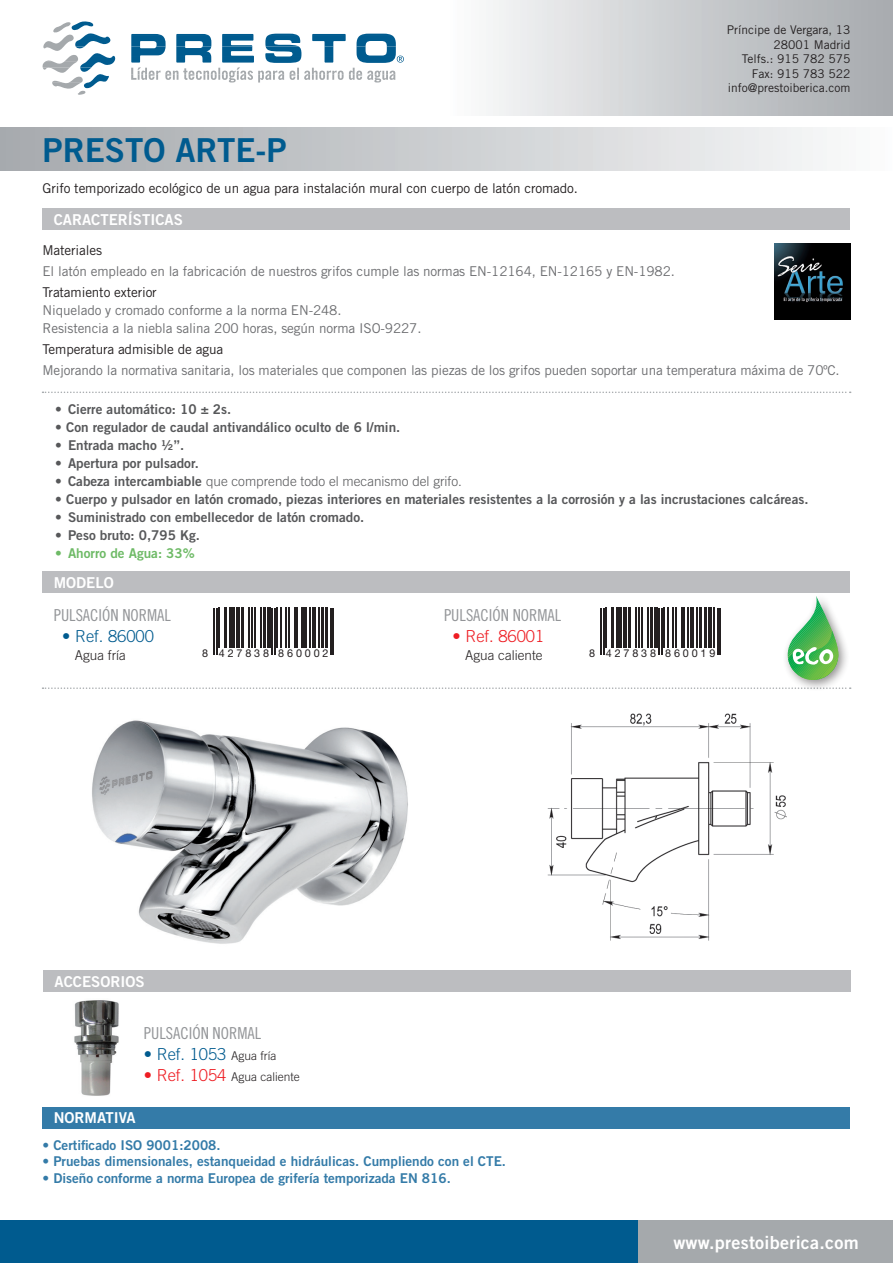
<style>
.page{position:relative;width:893px;height:1263px;background:#fff}
.page>*{position:absolute;margin:0;border:0;box-sizing:border-box;transform-origin:0 0}
.t1{font:33px "Trade Gothic Bold Two";color:#005b8f}
.t2{font:18px "Trade Gothic Bold Two";letter-spacing:.015em;color:#fff}
.t3{font:16.5px "Trade Gothic Cond Eighteen";color:#939598}
.t4{font:300 16.5px "Trade Gothic";color:#005b8f}
.t5{font:300 16.5px "Trade Gothic";color:#ee1d23}
.t6{font:15px "Trade Gothic Bold Two";color:#fff}
.t7{font:13.5px/18px "Trade Gothic";letter-spacing:-.01em;color:#6c6d70}
.t8{font:13.5px "Trade Gothic Bold Two";color:#57585a}
.t9{font:13.5px "Trade Gothic Bold Two";color:#347ba8}
.t10{font:13.5px "Trade Gothic";letter-spacing:-.01em;color:#231f20}
.t11{font:300 13.5px "Trade Gothic";color:#57585a}
.t12{font:300 13.5px "Trade Gothic";color:#231f20}
.t13{font:13.5px "Trade Gothic Bold Two";color:#6eba66}
.t14{font:12px/14.4px "Trade Gothic";color:#231f20;text-align:right}
.t15{font:300 12px "Trade Gothic";color:#231f20}
.t16{font:10.8px "Helvetica Neue";letter-spacing:.26em;color:#231f20}
.s1{font-family:"Trade Gothic Bold Two";font-weight:400}
.s2{font-size:12px;color:#231f20}
.s3{font-size:16.5px;color:#ee1d23}
</style>
<div class="page">
<div style="left:628px;top:1221px;width:265px;height:42px;background:#a5a9ac"></div>
<div style="left:0;top:128px;width:893px;height:42px;background:linear-gradient(to right,#a3a7ab,#fafafb)"></div>
<div style="left:446px;top:0;width:447px;height:116px;background:linear-gradient(to right,#fbfcfc,#a4a8ac)"></div>
<div style="left:0;top:1221px;width:637px;height:42px;background:#005b8f"></div>
<svg style="left:42px;top:21px;width:362px;height:74px"></svg>
<svg style="left:43px;top:392px;width:808px;height:1px"></svg>
<div style="left:43px;top:209px;width:807px;height:21px;background:#bcbdc0"></div>
<img style="left:774px;top:243px;width:76px;height:76px">
<div style="left:43px;top:1107px;width:807px;height:21px;background:#347ba8"></div>
<div style="left:43px;top:571px;width:807px;height:21px;background:#bcbdc0"></div>
<svg style="left:43px;top:687px;width:738px;height:2px"></svg>
<div style="left:43px;top:970px;width:808px;height:21px;background:#bcbdc0"></div>
<div style="left:782px;top:592px;width:69px;height:100px;background:#231f20;opacity:.5"></div>
<svg style="left:788px;top:596px;width:50px;height:84px"></svg>
<img style="left:92px;top:720px;width:316px;height:224px">
<img style="left:547px;top:713px;width:239px;height:228px">
<img style="left:74px;top:1000px;width:45px;height:96px">
<hr style="left:214px;top:608px;width:1px;height:46px;background:#231f20">
<hr style="left:216px;top:608px;width:2px;height:46px;background:#231f20">
<hr style="left:219px;top:608px;width:1px;height:40px;background:#231f20">
<hr style="left:224px;top:608px;width:2px;height:40px;background:#231f20">
<hr style="left:229px;top:608px;width:2px;height:40px;background:#231f20">
<hr style="left:233px;top:608px;width:2px;height:40px;background:#231f20">
<hr style="left:236px;top:608px;width:4px;height:40px;background:#231f20">
<hr style="left:241px;top:608px;width:3px;height:40px;background:#231f20">
<hr style="left:248px;top:608px;width:1px;height:40px;background:#231f20">
<hr style="left:252px;top:608px;width:1px;height:40px;background:#231f20">
<hr style="left:254px;top:608px;width:1px;height:40px;background:#231f20">
<hr style="left:260px;top:608px;width:2px;height:40px;background:#231f20">
<hr style="left:263px;top:608px;width:3px;height:40px;background:#231f20">
<hr style="left:267px;top:608px;width:4px;height:40px;background:#231f20">
<hr style="left:272px;top:608px;width:1px;height:46px;background:#231f20">
<hr style="left:274px;top:608px;width:2px;height:46px;background:#231f20">
<hr style="left:277px;top:608px;width:1px;height:40px;background:#231f20">
<hr style="left:281px;top:608px;width:1px;height:40px;background:#231f20">
<hr style="left:286px;top:608px;width:1px;height:40px;background:#231f20">
<hr style="left:288px;top:608px;width:2px;height:40px;background:#231f20">
<hr style="left:295px;top:608px;width:3px;height:40px;background:#231f20">
<hr style="left:301px;top:608px;width:1px;height:40px;background:#231f20">
<hr style="left:303px;top:608px;width:4px;height:40px;background:#231f20">
<hr style="left:310px;top:608px;width:1px;height:40px;background:#231f20">
<hr style="left:312px;top:608px;width:4px;height:40px;background:#231f20">
<hr style="left:319px;top:608px;width:1px;height:40px;background:#231f20">
<hr style="left:321px;top:608px;width:3px;height:40px;background:#231f20">
<hr style="left:325px;top:608px;width:2px;height:40px;background:#231f20">
<hr style="left:330px;top:608px;width:1px;height:46px;background:#231f20">
<hr style="left:332px;top:608px;width:2px;height:46px;background:#231f20">
<hr style="left:601px;top:608px;width:1px;height:46px;background:#231f20">
<hr style="left:603px;top:608px;width:1px;height:46px;background:#231f20">
<hr style="left:606px;top:608px;width:1px;height:40px;background:#231f20">
<hr style="left:611px;top:608px;width:2px;height:40px;background:#231f20">
<hr style="left:616px;top:608px;width:2px;height:40px;background:#231f20">
<hr style="left:620px;top:608px;width:2px;height:40px;background:#231f20">
<hr style="left:623px;top:608px;width:4px;height:40px;background:#231f20">
<hr style="left:628px;top:608px;width:3px;height:40px;background:#231f20">
<hr style="left:635px;top:608px;width:1px;height:40px;background:#231f20">
<hr style="left:639px;top:608px;width:1px;height:40px;background:#231f20">
<hr style="left:641px;top:608px;width:1px;height:40px;background:#231f20">
<hr style="left:647px;top:608px;width:2px;height:40px;background:#231f20">
<hr style="left:650px;top:608px;width:2px;height:40px;background:#231f20">
<hr style="left:654px;top:608px;width:3px;height:40px;background:#231f20">
<hr style="left:659px;top:608px;width:1px;height:46px;background:#231f20">
<hr style="left:661px;top:608px;width:2px;height:46px;background:#231f20">
<hr style="left:664px;top:608px;width:1px;height:40px;background:#231f20">
<hr style="left:668px;top:608px;width:1px;height:40px;background:#231f20">
<hr style="left:673px;top:608px;width:1px;height:40px;background:#231f20">
<hr style="left:675px;top:608px;width:1px;height:40px;background:#231f20">
<hr style="left:681px;top:608px;width:4px;height:40px;background:#231f20">
<hr style="left:688px;top:608px;width:1px;height:40px;background:#231f20">
<hr style="left:690px;top:608px;width:4px;height:40px;background:#231f20">
<hr style="left:697px;top:608px;width:1px;height:40px;background:#231f20">
<hr style="left:699px;top:608px;width:3px;height:40px;background:#231f20">
<hr style="left:704px;top:608px;width:3px;height:40px;background:#231f20">
<hr style="left:708px;top:608px;width:4px;height:40px;background:#231f20">
<hr style="left:713px;top:608px;width:1px;height:40px;background:#231f20">
<hr style="left:717px;top:608px;width:1px;height:46px;background:#231f20">
<hr style="left:719px;top:608px;width:2px;height:46px;background:#231f20">
<h1 class="t1" style="left:43px;top:129px;width:246px">PRESTO ARTE-P</h1>
<p class="t10" style="left:43px;top:180px;width:537px">Grifo temporizado ecológico de un agua para instalación mural con cuerpo de latón cromado.</p>
<p class="t6" style="left:54px;top:211px;width:131px">CARACTERÍSTICAS</p>
<p class="t14" style="left:727px;top:23px;width:125px">Príncipe de Vergara, 13<br>28001 Madrid<br>Telfs.: 915 782 575<br>Fax: 915 783 522 info@prestoiberica.com</p>
<p class="t10" style="left:43px;top:242px;width:61px">Materiales</p>
<p class="t7" style="left:43px;top:262px;width:634px">El latón empleado en la fabricación de nuestros grifos cumple las normas EN-12164, EN-12165 y EN-1982.</p>
<p class="t10" style="left:43px;top:284px;width:116px">Tratamiento exterior</p>
<p class="t7" style="left:43px;top:301px;width:380px">Niquelado y cromado conforme a la norma EN-248.<br>Resistencia a la niebla salina 200 horas, según norma ISO-9227.</p>
<p class="t10" style="left:43px;top:341px;width:182px">Temperatura admisible de agua</p>
<p class="t7" style="left:43px;top:361px;width:799px">Mejorando la normativa sanitaria, los materiales que componen las piezas de los grifos pueden soportar una temperatura máxima de 70ºC.</p>
<p class="t8" style="left:55px;top:400px;width:178px">• Cierre automático: 10 ± 2s.</p>
<p class="t8" style="left:55px;top:418px;width:346px">• Con regulador de caudal antivandálico oculto de 6 l/min.</p>
<p class="t8" style="left:55px;top:436px;width:130px">• Entrada macho ½’’.</p>
<p class="t8" style="left:55px;top:454px;width:145px">• Apertura por pulsador.</p>
<p class="t11" style="left:55px;top:473px;width:408px"><span class="s1">• Cabeza intercambiable</span> que comprende todo el mecanismo del grifo.</p>
<p class="t8" style="left:55px;top:490px;width:755px">• Cuerpo y pulsador en latón cromado, piezas interiores en materiales resistentes a la corrosión y a las incrustaciones calcáreas.</p>
<p class="t8" style="left:55px;top:508px;width:310px">• Suministrado con embellecedor de latón cromado.</p>
<p class="t8" style="left:55px;top:526px;width:146px">• Peso bruto: 0,795 Kg.</p>
<p class="t13" style="left:55px;top:544px;width:141px">• Ahorro de Agua: 33%</p>
<p class="t6" style="left:54px;top:573px;width:62px">MODELO</p>
<p class="t3" style="left:54px;top:605px;width:119px">PULSACIÓN NORMAL</p>
<p class="t4" style="left:62px;top:626px;width:93px">• Ref. 86000</p>
<p class="t12" style="left:75px;top:647px;width:53px">Agua fría</p>
<p class="t3" style="left:444px;top:605px;width:119px">PULSACIÓN NORMAL</p>
<p class="t5" style="left:452px;top:626px;width:93px">• Ref. 86001</p>
<p class="t12" style="left:465px;top:647px;width:79px">Agua caliente</p>
<p class="t16" style="left:202px;top:644px;width:128px">8 427838 860002</p>
<p class="t16" style="left:589px;top:644px;width:128px">8 427838 860019</p>
<p class="t6" style="left:55px;top:972px;width:92px">ACCESORIOS</p>
<p class="t3" style="left:144px;top:1023px;width:119px">PULSACIÓN NORMAL</p>
<p class="t4" style="left:144px;top:1044px;width:134px">• Ref. 1053 <span class="s2">Agua fría</span></p>
<p class="t15" style="left:144px;top:1070px;width:157px"><span class="s3">• Ref. 1054</span> Agua caliente</p>
<p class="t6" style="left:54px;top:1109px;width:83px">NORMATIVA</p>
<p class="t9" style="left:43px;top:1136px;width:180px">• Certificado ISO 9001:2008.</p>
<p class="t9" style="left:43px;top:1153px;width:465px">• Pruebas dimensionales, estanqueidad e hidráulicas. Cumpliendo con el CTE.</p>
<p class="t9" style="left:43px;top:1169px;width:410px">• Diseño conforme a norma Europea de grifería temporizada EN 816.</p>
<h2 class="t2" style="left:673px;top:1232px;width:187px">www.prestoiberica.com</h2>
</div>
